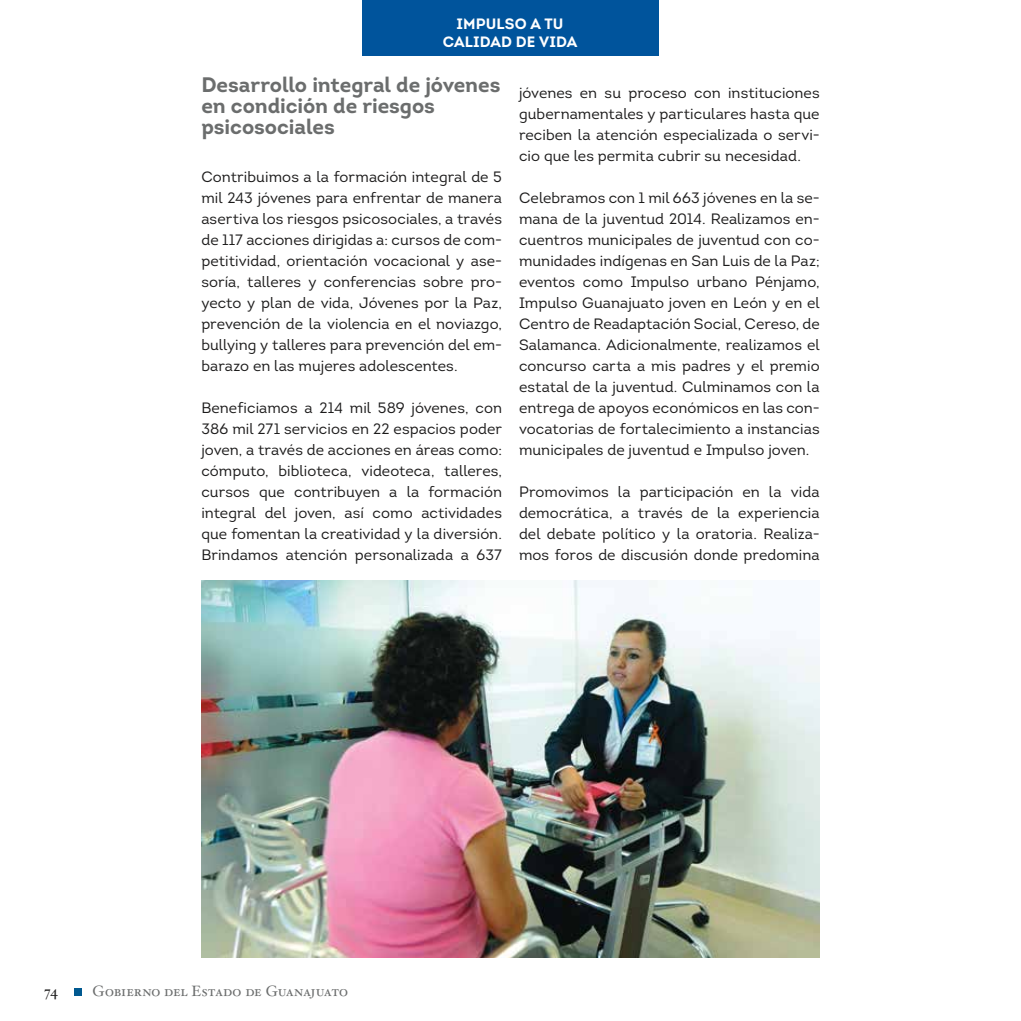
<style>
.page{position:relative;width:1021px;height:1021px;background:#fff}
.page>*{position:absolute;margin:0;border:0;box-sizing:border-box;transform-origin:0 0}
.t1{font:700 21px/21px "Intro";letter-spacing:-.005em;color:#6b6d6d}
.t2{font:15px/21px "Intro";letter-spacing:.005em;color:#1c1b1b;text-align:justify}
.t3{font:15px "Hoefler Text Roman Small Caps";letter-spacing:-.01em;color:#6b6d6d}
.t4{font:700 15px/18px "Intro";letter-spacing:.005em;color:#fff;text-align:center}
.t5{font:15px "Hoefler Text Roman Small Caps";color:#1c1b1b}
</style>
<div class="page">
<div style="left:74px;top:988px;width:8px;height:8px;background:#005990"></div>
<div style="left:361px;top:0;width:297px;height:55px;background:#00549c"></div>
<img style="left:201px;top:581px;width:618px;height:376px">
<p class="t4" style="left:443px;top:14px;width:136px">IMPULSO A TU<br>CALIDAD DE VIDA</p>
<p class="t2" style="left:519px;top:82px;width:302px">jóvenes en su proceso con instituciones gubernamentales y particulares hasta que reciben la atención especializada o servi&shy;cio que les permita cubrir su necesidad.</p>
<p class="t2" style="left:519px;top:187px;width:302px">Celebramos con 1 mil 663 jóvenes en la se&shy;mana de la juventud 2014. Realizamos en&shy;cuentros municipales de juventud con co&shy;munidades indígenas en San Luis de la Paz; eventos como Impulso urbano Pénjamo, Impulso Guanajuato joven en León y en el Centro de Readaptación Social, Cereso, de Salamanca. Adicionalmente, realizamos el concurso carta a mis padres y el premio estatal de la juventud. Culminamos con la entrega de apoyos económicos en las con&shy;vocatorias de fortalecimiento a instancias municipales de juventud e Impulso joven.</p>
<p class="t2" style="left:519px;top:481px;width:302px">Promovimos la participación en la vida democrática, a través de la experiencia del debate político y la oratoria. Realiza&shy;mos foros de discusión donde predomina</p>
<h1 class="t1" style="left:201px;top:74px;width:300px">Desarrollo integral de jóvenes en condición de riesgos psicosociales</h1>
<p class="t2" style="left:201px;top:166px;width:302px">Contribuimos a la formación integral de 5 mil 243 jóvenes para enfrentar de manera asertiva los riesgos psicosociales, a través de 117 acciones dirigidas a: cursos de com&shy;petitividad, orientación vocacional y ase&shy;soría, talleres y conferencias sobre pro&shy;yecto y plan de vida, Jóvenes por la Paz, prevención de la violencia en el noviazgo, bullying y talleres para prevención del em&shy;barazo en las mujeres adolescentes.</p>
<p class="t2" style="left:201px;top:397px;width:302px">Beneficiamos a 214 mil 589 jóvenes, con 386 mil 271 servicios en 22 espacios poder joven, a través de acciones en áreas como: cómputo, biblioteca, videoteca, talleres, cursos que contribuyen a la formación integral del joven, así como actividades que fomentan la creatividad y la diversión.<br>Brindamos atención personalizada a 637</p>
<p class="t5" style="left:44px;top:982px;width:15px">74</p>
<p class="t3" style="left:93px;top:982px;width:257px">Gobierno del Estado de Guanajuato</p>
</div>
